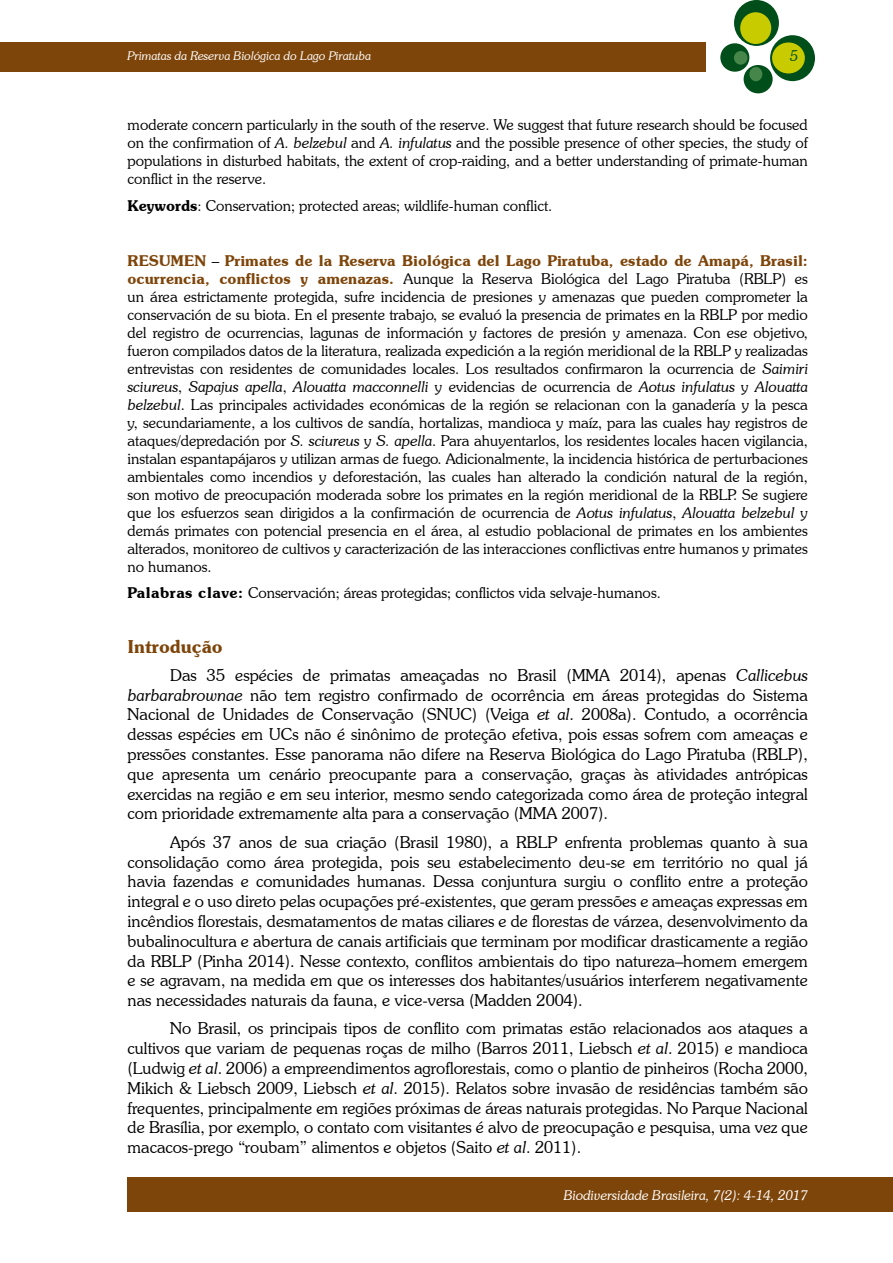
<style>
.page{position:relative;width:893px;height:1263px;background:#fff}
.page>*{position:absolute;margin:0;border:0;box-sizing:border-box;transform-origin:0 0}
.t1{font:600 18px "Souvenir IT Cby BT";color:#7e450a}
.t2{font:300 16.5px/19.8px "Souvenir IT Cby BT";color:#000;text-align:justify}
.t3{font:300 15px/18px "Souvenir IT Cby BT";color:#000;text-align:justify}
.t4{font:italic 300 15px "Souvenir IT Cby BT";color:#004e1a}
.t5{font:italic 300 13.5px "Souvenir IT Cby BT";color:#fff}
.t6{font:italic 300 12px "Souvenir IT Cby BT";color:#fff}
.s1{font-style:italic}
.s2{font-weight:600}
.s3{font-weight:600;color:#7e450a}
</style>
<div class="page">
<div style="left:0;top:43px;width:705px;height:29px;background:#7e450a"></div>
<div style="left:734px;top:0;width:45px;height:46px;background:#004e1a;border-radius:50%"></div>
<div style="left:770px;top:35px;width:45px;height:46px;background:#004e1a;border-radius:50%"></div>
<div style="left:720px;top:43px;width:29px;height:29px;background:#004e1a;border-radius:50%"></div>
<div style="left:744px;top:65px;width:29px;height:28px;background:#004e1a;border-radius:50%"></div>
<div style="left:740px;top:12px;width:31px;height:32px;background:#c8cb00;border-radius:50%"></div>
<div style="left:772px;top:42px;width:33px;height:31px;background:#c8cb00;border-radius:50%"></div>
<div style="left:734px;top:51px;width:13px;height:14px;background:#47864a;border-radius:50%"></div>
<div style="left:749px;top:67px;width:13px;height:14px;background:#47864a;border-radius:50%"></div>
<div style="left:128px;top:1178px;width:765px;height:34px;background:#7e450a"></div>
<p class="t6" style="left:128px;top:49px;width:245px">Primatas da Reserva Biológica do Lago Piratuba</p>
<p class="t4" style="left:790px;top:46px;width:10px">5</p>
<p class="t3" style="left:128px;top:116px;width:682px">moderate concern particularly in the south of the reserve. We suggest that future research should be focused on the confirmation of <span class="s1">A. belzebul</span> and <span class="s1">A. infulatus</span> and the possible presence of other species, the study of populations in disturbed habitats, the extent of crop-raiding, and a better understanding of primate-human conflict in the reserve.</p>
<p class="t3" style="left:128px;top:196px;width:426px"><span class="s2">Keywords</span>: Conservation; protected areas; wildlife-human conflict.</p>
<p class="t3" style="left:128px;top:251px;width:682px"><span class="s3">RESUMEN</span> – <span class="s3">Primates de la Reserva Biológica del Lago Piratuba, estado de Amapá, Brasil: ocurrencia, conflictos y amenazas.</span> Aunque la Reserva Biológica del Lago Piratuba (RBLP) es un área estrictamente protegida, sufre incidencia de presiones y amenazas que pueden comprometer la conservación de su biota. En el presente trabajo, se evaluó la presencia de primates en la RBLP por medio del registro de ocurrencias, lagunas de información y factores de presión y amenaza. Con ese objetivo, fueron compilados datos de la literatura, realizada expedición a la región meridional de la RBLP y realizadas entrevistas con residentes de comunidades locales. Los resultados confirmaron la ocurrencia de <span class="s1">Saimiri sciureus</span>, <span class="s1">Sapajus apella</span>, <span class="s1">Alouatta macconnelli</span> y evidencias de ocurrencia de <span class="s1">Aotus infulatus</span> y <span class="s1">Alouatta belzebul</span>. Las principales actividades económicas de la región se relacionan con la ganadería y la pesca y, secundariamente, a los cultivos de sandía, hortalizas, mandioca y maíz, para las cuales hay registros de ataques/depredación por <span class="s1">S. sciureus</span> y <span class="s1">S. apella</span>. Para ahuyentarlos, los residentes locales hacen vigilancia, instalan espantapájaros y utilizan armas de fuego. Adicionalmente, la incidencia histórica de perturbaciones ambientales como incendios y deforestación, las cuales han alterado la condición natural de la región, son motivo de preocupación moderada sobre los primates en la región meridional de la RBLP. Se sugiere que los esfuerzos sean dirigidos a la confirmación de ocurrencia de <span class="s1">Aotus infulatus</span>, <span class="s1">Alouatta belzebul</span> y demás primates con potencial presencia en el área, al estudio poblacional de primates en los ambientes alterados, monitoreo de cultivos y caracterización de las interacciones conflictivas entre humanos y primates no humanos.</p>
<p class="t3" style="left:128px;top:584px;width:535px"><span class="s2">Palabras clave:</span> Conservación; áreas protegidas; conflictos vida selvaje-humanos.</p>
<p class="t1" style="left:128px;top:635px;width:97px">Introdução</p>
<p class="t2" style="left:128px;top:665px;width:682px;text-indent:43px">Das 35 espécies de primatas ameaçadas no Brasil (MMA 2014), apenas <span class="s1">Callicebus barbarabrownae</span> não tem registro confirmado de ocorrência em áreas protegidas do Sistema Nacional de Unidades de Conservação (SNUC) (Veiga <span class="s1">et al</span>. 2008a). Contudo, a ocorrência dessas espécies em UCs não é sinônimo de proteção efetiva, pois essas sofrem com ameaças e pressões constantes. Esse panorama não difere na Reserva Biológica do Lago Piratuba (RBLP), que apresenta um cenário preocupante para a conservação, graças às atividades antrópicas exercidas na região e em seu interior, mesmo sendo categorizada como área de proteção integral com prioridade extremamente alta para a conservação (MMA 2007).</p>
<p class="t2" style="left:128px;top:832px;width:682px;text-indent:43px">Após 37 anos de sua criação (Brasil 1980), a RBLP enfrenta problemas quanto à sua consolidação como área protegida, pois seu estabelecimento deu-se em território no qual já havia fazendas e comunidades humanas. Dessa conjuntura surgiu o conflito entre a proteção integral e o uso direto pelas ocupações pré-existentes, que geram pressões e ameaças expressas em incêndios florestais, desmatamentos de matas ciliares e de florestas de várzea, desenvolvimento da bubalinocultura e abertura de canais artificiais que terminam por modificar drasticamente a região da RBLP (Pinha 2014). Nesse contexto, conflitos ambientais do tipo natureza–homem emergem e se agravam, na medida em que os interesses dos habitantes/usuários interferem negativamente nas necessidades naturais da fauna, e vice-versa (Madden 2004).</p>
<p class="t2" style="left:128px;top:1018px;width:682px;text-indent:43px">No Brasil, os principais tipos de conflito com primatas estão relacionados aos ataques a cultivos que variam de pequenas roças de milho (Barros 2011, Liebsch <span class="s1">et al</span>. 2015) e mandioca (Ludwig <span class="s1">et al</span>. 2006) a empreendimentos agroflorestais, como o plantio de pinheiros (Rocha 2000, Mikich &amp; Liebsch 2009, Liebsch <span class="s1">et al</span>. 2015). Relatos sobre invasão de residências também são frequentes, principalmente em regiões próximas de áreas naturais protegidas. No Parque Nacional de Brasília, por exemplo, o contato com visitantes é alvo de preocupação e pesquisa, uma vez que macacos-prego “roubam” alimentos e objetos (Saito <span class="s1">et al</span>. 2011).</p>
<p class="t5" style="left:564px;top:1187px;width:246px">Biodiversidade Brasileira, 7(2): 4-14, 2017</p>
</div>
